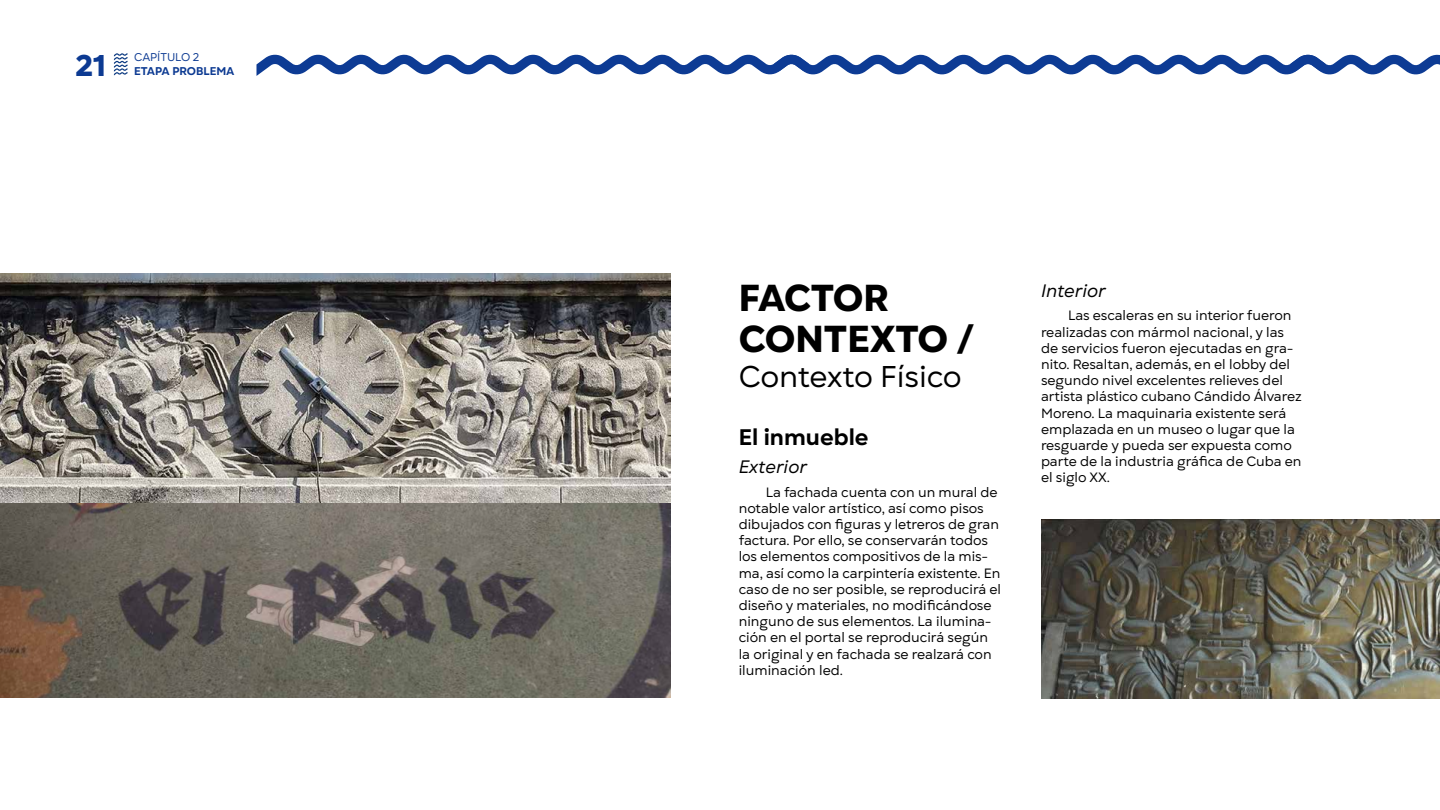
<style>
.page{position:relative;width:1440px;height:810px;background:#fff}
.page>*{position:absolute;margin:0;border:0;box-sizing:border-box;transform-origin:0 0}
.t1{font:800 37.5px/41.2px "Gogh";letter-spacing:-.01em;color:#000}
.t2{font:30px "Gogh";letter-spacing:-.005em;color:#000}
.t3{font:800 30px "Gogh";color:#0c3a92}
.t4{font:700 22.5px "Gogh";color:#000}
.t5{font:italic 18px "Gogh";color:#000}
.t6{font:13.5px/16.2px "Gogh";color:#000}
.t7{font:700 11.25px "Gogh";color:#0c3a92}
.t8{font:11.25px "Gogh";color:#0c3a92}
</style>
<div class="page">
<svg style="left:114px;top:53px;width:14px;height:22px"></svg>
<svg style="left:256px;top:54px;width:1184px;height:22px"></svg>
<img style="left:0;top:274px;width:670px;height:423px">
<img style="left:1041px;top:520px;width:399px;height:179px">
<h2 class="t3" style="left:75px;top:46px;width:32px">21</h2>
<p class="t8" style="left:134px;top:51px;width:67px">CAPÍTULO 2</p>
<p class="t7" style="left:134px;top:64px;width:102px">ETAPA PROBLEMA</p>
<h1 class="t1" style="left:739px;top:278px;width:238px">FACTOR<br>CONTEXTO /</h1>
<h2 class="t2" style="left:739px;top:358px;width:225px">Contexto Físico</h2>
<h3 class="t4" style="left:739px;top:423px;width:131px">El inmueble</h3>
<h3 class="t5" style="left:739px;top:456px;width:70px">Exterior</h3>
<p class="t6" style="left:739px;top:484px;width:264px;text-indent:27px">La fachada cuenta con un mural de notable valor artístico, así como pisos dibujados con figuras y letreros de gran factura. Por ello, se conservarán todos los elementos compositivos de la mis&shy;ma, así como la carpintería existente. En caso de no ser posible, se reproducirá el diseño y materiales, no modificándose ninguno de sus elementos. La ilumina&shy;ción en el portal se reproducirá según la original y en fachada se realzará con iluminación led.</p>
<h3 class="t5" style="left:1041px;top:279px;width:66px">Interior</h3>
<p class="t6" style="left:1041px;top:308px;width:262px;text-indent:27px">Las escaleras en su interior fueron realizadas con mármol nacional, y las de servicios fueron ejecutadas en gra&shy;nito. Resaltan, además, en el lobby del segundo nivel excelentes relieves del artista plástico cubano Cándido Álvarez Moreno. La maquinaria existente será emplazada en un museo o lugar que la resguarde y pueda ser expuesta como parte de la industria gráfica de Cuba en el siglo XX.</p>
</div>
